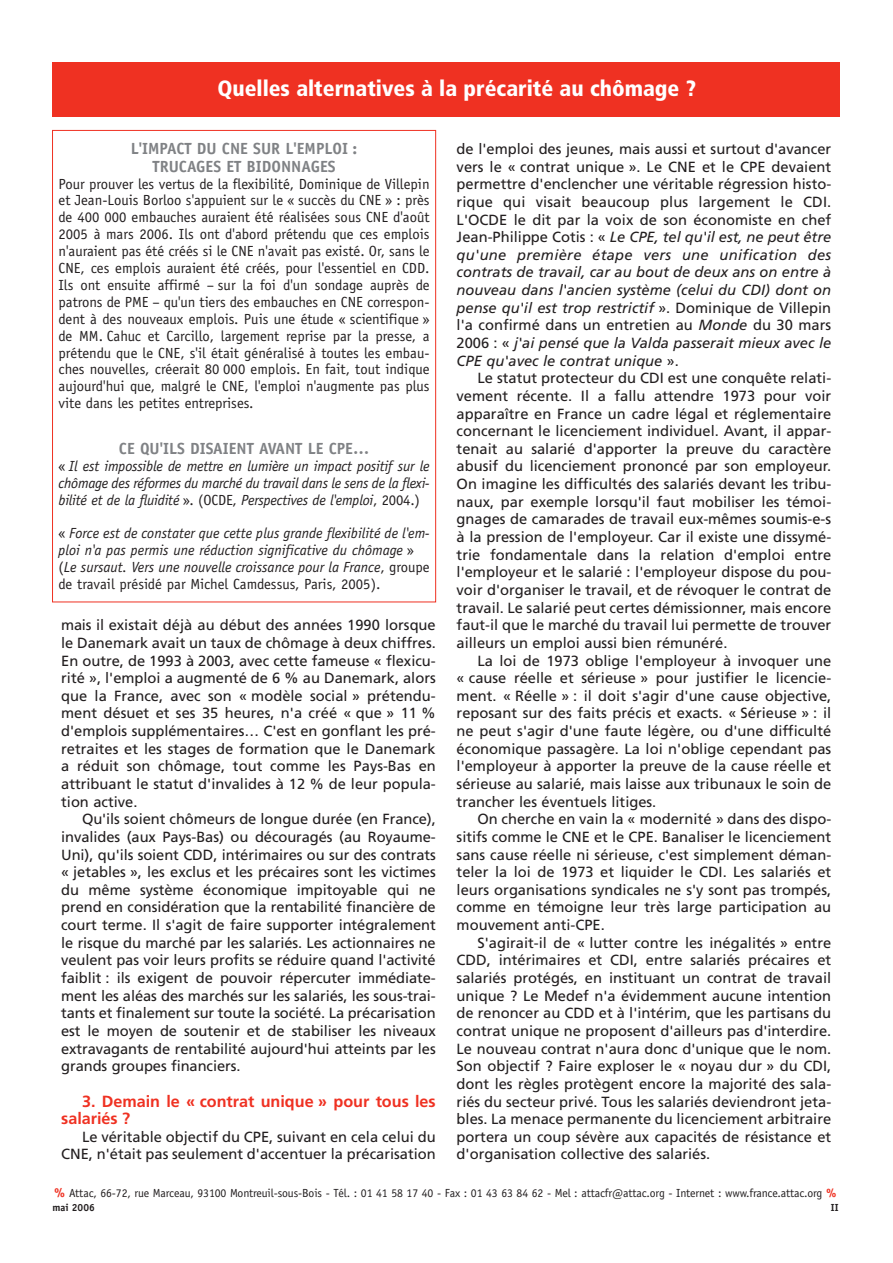
<style>
.page{position:relative;width:893px;height:1263px;background:#fff}
.page>*{position:absolute;margin:0;border:0;box-sizing:border-box;transform-origin:0 0}
.t1{font:900 condensed 22.05px "Frutiger";color:#fff}
.t2{font:700 16.2px/17.7px "Officina Sans";color:#808285;text-align:center}
.t3{font:700 16.2px/17.7px "Frutiger";color:#ef3122}
.t4{font:14.7px/17.7px "Frutiger";color:#231f20;text-align:justify}
.t5{font:14.7px/17px "Officina Sans";color:#231f20;text-align:justify}
.t6{font:italic 14.7px/17px "Officina Sans";color:#231f20;text-align:justify}
.t7{font:11.7px "Officina Sans";letter-spacing:-.01em;color:#231f20}
.t8{font:700 10.35px "Officina Sans";color:#231f20}
.s1{font-style:normal}
.s2{font-style:italic}
.s3{font-weight:700;font-size:13.2px;color:#ef3122}
.s4{font-weight:700;font-size:12.45px;color:#ef3122}
</style>
<div class="page">
<div style="left:52px;top:63px;width:788px;height:54px;background:#ef3122"></div>
<h1 class="t1" style="left:217px;top:79px;width:480px">Quelles alternatives à la précarité au chômage ?</h1>
<p class="t2" style="left:131px;top:141px;width:228px">L'IMPACT DU CNE SUR L'EMPLOI :<br>TRUCAGES ET BIDONNAGES</p>
<p class="t5" style="left:59px;top:176px;width:373px">Pour prouver les vertus de la flexibilité, Dominique de Villepin et Jean-Louis Borloo s'appuient sur le « succès du CNE » : près de 400 000 embauches auraient été réalisées sous CNE d'août 2005 à mars 2006. Ils ont d'abord prétendu que ces emplois n'auraient pas été créés si le CNE n'avait pas existé. Or, sans le CNE, ces emplois auraient été créés, pour l'essentiel en CDD.<br>Ils ont ensuite affirmé – sur la foi d'un sondage auprès de patrons de PME – qu'un tiers des embauches en CNE correspon&shy;dent à des nouveaux emplois. Puis une étude « scientifique » de MM. Cahuc et Carcillo, largement reprise par la presse, a prétendu que le CNE, s'il était généralisé à toutes les embau&shy;ches nouvelles, créerait 80 000 emplois. En fait, tout indique aujourd'hui que, malgré le CNE, l'emploi n'augmente pas plus vite dans les petites entreprises.</p>
<p class="t2" style="left:119px;top:441px;width:252px">CE QU'ILS DISAIENT AVANT LE CPE…</p>
<p class="t6" style="left:59px;top:459px;width:373px"><span class="s1">«</span> Il est impossible de mettre en lumière un impact positif sur le chômage des réformes du marché du travail dans le sens de la flexi&shy;bilité et de la fluidité <span class="s1">». (OCDE,</span> Perspectives de l'emploi<span class="s1">, 2004.)</span></p>
<p class="t6" style="left:59px;top:526px;width:373px;text-align:left"><span class="s1">«</span> Force est de constater que cette plus grande flexibilité de l'em&shy;ploi n'a pas permis une réduction significative du chômage <span class="s1">» (</span>Le sursaut. Vers une nouvelle croissance pour la France<span class="s1">, groupe de travail présidé par Michel Camdessus, Paris, 2005).</span></p>
<p class="t4" style="left:457px;top:141px;width:376px">de l'emploi des jeunes, mais aussi et surtout d'avancer vers le « contrat unique ». Le CNE et le CPE devaient permettre d'enclencher une véritable régression histo&shy;rique qui visait beaucoup plus largement le CDI.<br>L'OCDE le dit par la voix de son économiste en chef Jean-Philippe Cotis : « <span class="s2">Le CPE, tel qu'il est, ne peut être qu'une première étape vers une unification des contrats de travail, car au bout de deux ans on entre à nouveau dans l'ancien système (celui du CDI) dont on pense qu'il est trop restrictif</span> ». Dominique de Villepin l'a confirmé dans un entretien au <span class="s2">Monde</span> du 30 mars 2006 : « <span class="s2">j'ai pensé que la Valda passerait mieux avec le CPE qu'avec le contrat unique</span> ».</p>
<p class="t4" style="left:457px;top:370px;width:376px;text-indent:21px">Le statut protecteur du CDI est une conquête relati&shy;vement récente. Il a fallu attendre 1973 pour voir apparaître en France un cadre légal et réglementaire concernant le licenciement individuel. Avant, il appar&shy;tenait au salarié d'apporter la preuve du caractère abusif du licenciement prononcé par son employeur.<br>On imagine les difficultés des salariés devant les tribu&shy;naux, par exemple lorsqu'il faut mobiliser les témoi&shy;gnages de camarades de travail eux-mêmes soumis-e-s à la pression de l'employeur. Car il existe une dissymé&shy;trie fondamentale dans la relation d'emploi entre l'employeur et le salarié : l'employeur dispose du pou&shy;voir d'organiser le travail, et de révoquer le contrat de travail. Le salarié peut certes démissionner, mais encore faut-il que le marché du travail lui permette de trouver ailleurs un emploi aussi bien rémunéré.</p>
<p class="t4" style="left:457px;top:653px;width:376px;text-indent:21px">La loi de 1973 oblige l'employeur à invoquer une « cause réelle et sérieuse » pour justifier le licencie&shy;ment. « Réelle » : il doit s'agir d'une cause objective, reposant sur des faits précis et exacts. « Sérieuse » : il ne peut s'agir d'une faute légère, ou d'une difficulté économique passagère. La loi n'oblige cependant pas l'employeur à apporter la preuve de la cause réelle et sérieuse au salarié, mais laisse aux tribunaux le soin de trancher les éventuels litiges.</p>
<p class="t4" style="left:457px;top:811px;width:376px;text-indent:21px">On cherche en vain la « modernité » dans des dispo&shy;sitifs comme le CNE et le CPE. Banaliser le licenciement sans cause réelle ni sérieuse, c'est simplement déman&shy;teler la loi de 1973 et liquider le CDI. Les salariés et leurs organisations syndicales ne s'y sont pas trompés, comme en témoigne leur très large participation au mouvement anti-CPE.</p>
<p class="t4" style="left:457px;top:935px;width:376px;text-indent:21px">S'agirait-il de « lutter contre les inégalités » entre CDD, intérimaires et CDI, entre salariés précaires et salariés protégés, en instituant un contrat de travail unique ? Le Medef n'a évidemment aucune intention de renoncer au CDD et à l'intérim, que les partisans du contrat unique ne proposent d'ailleurs pas d'interdire.<br>Le nouveau contrat n'aura donc d'unique que le nom.<br>Son objectif ? Faire exploser le « noyau dur » du CDI, dont les règles protègent encore la majorité des sala&shy;riés du secteur privé. Tous les salariés deviendront jeta&shy;bles. La menace permanente du licenciement arbitraire portera un coup sévère aux capacités de résistance et d'organisation collective des salariés.</p>
<p class="t7" style="left:54px;top:1188px;width:784px"><span class="s3">%</span> Attac, 66-72, rue Marceau, 93100 Montreuil-sous-Bois - Tél. : 01 41 58 17 40 - Fax : 01 43 63 84 62 - Mel : attacfr@attac.org - Internet : www.france.attac.org <span class="s4">%</span></p>
<p class="t8" style="left:52px;top:1203px;width:44px">mai 2006</p>
<p class="t8" style="left:831px;top:1203px;width:9px">II</p>
<p class="t4" style="left:61px;top:617px;width:376px">mais il existait déjà au début des années 1990 lorsque le Danemark avait un taux de chômage à deux chiffres.<br>En outre, de 1993 à 2003, avec cette fameuse « flexicu&shy;rité », l'emploi a augmenté de 6 % au Danemark, alors que la France, avec son « modèle social » prétendu&shy;ment désuet et ses 35 heures, n'a créé « que » 11 % d'emplois supplémentaires… C'est en gonflant les pré&shy;retraites et les stages de formation que le Danemark a réduit son chômage, tout comme les Pays-Bas en attribuant le statut d'invalides à 12 % de leur popula&shy;tion active.</p>
<p class="t4" style="left:61px;top:811px;width:376px;text-indent:21px">Qu'ils soient chômeurs de longue durée (en France), invalides (aux Pays-Bas) ou découragés (au Royaume-Uni), qu'ils soient CDD, intérimaires ou sur des contrats « jetables », les exclus et les précaires sont les victimes du même système économique impitoyable qui ne prend en considération que la rentabilité financière de court terme. Il s'agit de faire supporter intégralement le risque du marché par les salariés. Les actionnaires ne veulent pas voir leurs profits se réduire quand l'activité faiblit : ils exigent de pouvoir répercuter immédiate&shy;ment les aléas des marchés sur les salariés, les sous-trai&shy;tants et finalement sur toute la société. La précarisation est le moyen de soutenir et de stabiliser les niveaux extravagants de rentabilité aujourd'hui atteints par les grands groupes financiers.</p>
<p class="t3" style="left:61px;top:1093px;width:376px;text-indent:21px">3. Demain le « contrat unique » pour tous les salariés ?</p>
<p class="t4" style="left:61px;top:1129px;width:376px;text-align:right">Le véritable objectif du CPE, suivant en cela celui du<br>CNE, n'était pas seulement d'accentuer la précarisation</p>
</div>
